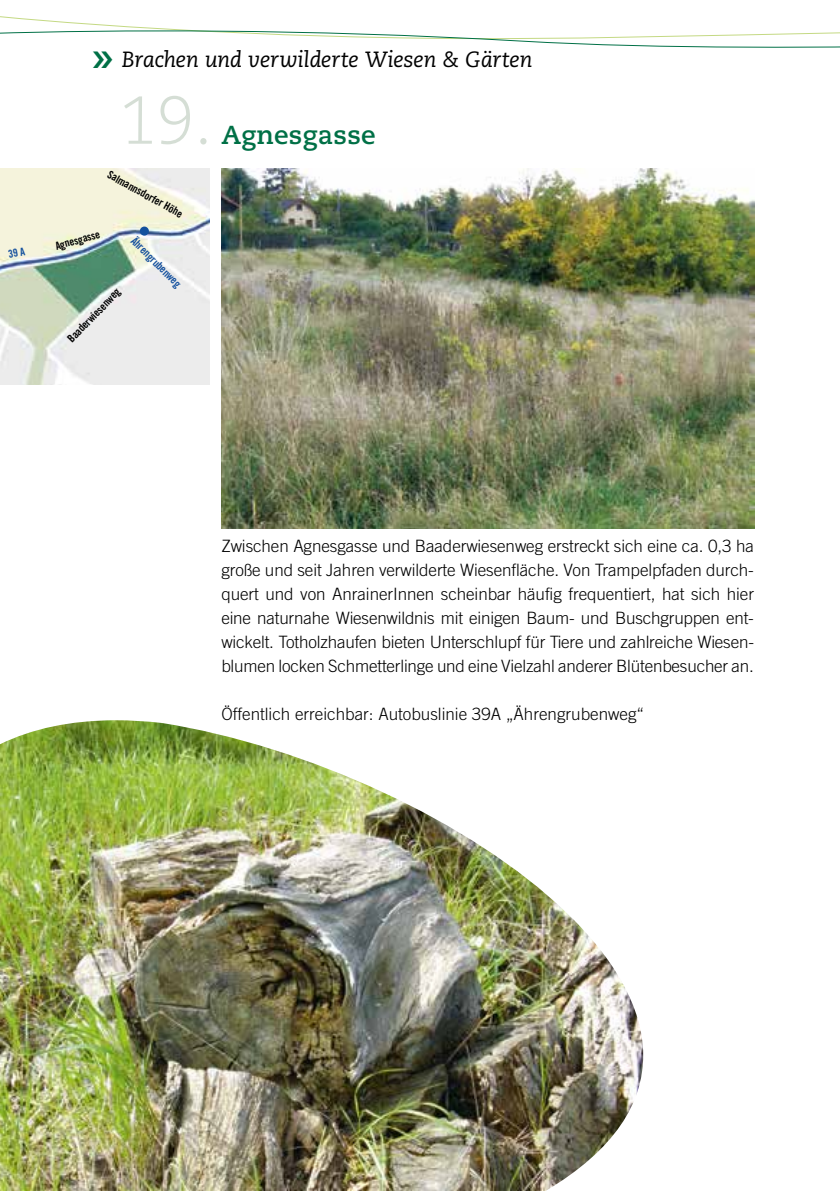
<style>
.page{position:relative;width:840px;height:1191px;background:#fff}
.page>*{position:absolute;margin:0;border:0;box-sizing:border-box;transform-origin:0 0}
.t1{font:300 67.6px "Caecilia LT Std";color:#d5ded5}
.t2{font:700 26px "Caecilia LT Std";letter-spacing:.01em;color:#007046}
.t3{font:italic 22px "Caecilia LT Std";letter-spacing:-.01em;color:#000}
.t4{font:300 17px/24px "Trade Gothic";color:#000;text-align:justify}
.t5{font:11px "Trade Gothic Bold Cond Twenty";color:#000}
.t6{font:11px "Trade Gothic Bold Cond Twenty";color:#14509e}
</style>
<div class="page">
<svg style="left:0;top:16px;width:839px;height:32px"></svg>
<img style="left:221px;top:168px;width:533px;height:360px">
<img style="left:0;top:168px;width:209px;height:216px">
<div style="left:140px;top:226px;width:9px;height:10px;background:#14509e;border-radius:50%"></div>
<img style="left:0;top:720px;width:644px;height:471px">
<svg style="left:8px;top:247px;width:17px;height:11px"></svg>
<p class="t3" style="left:122px;top:47px;width:412px">Brachen und verwilderte Wiesen &amp; Gärten</p>
<h1 class="t1" style="left:119px;top:82px;width:95px">19.</h1>
<p class="t5" style="left:112px;top:168px;width:86px;rotate:29deg">Salmannsdorfer Höhe</p>
<p class="t5" style="left:54px;top:240px;width:48px;rotate:-16deg">Agnesgasse</p>
<p class="t6" style="left:138px;top:234px;width:67px;rotate:45deg">Ährengrubenweg</p>
<p class="t5" style="left:65px;top:336px;width:72px;rotate:-46deg">Baaderwiesenweg</p>
<h2 class="t2" style="left:221px;top:120px;width:156px">Agnesgasse</h2>
<p class="t4" style="left:221px;top:534px;width:534px">Zwischen Agnesgasse und Baaderwiesenweg erstreckt sich eine ca. 0,3 ha große und seit Jahren verwilderte Wiesenfläche. Von Trampelpfaden durch&shy;quert und von AnrainerInnen scheinbar häufig frequentiert, hat sich hier eine naturnahe Wiesenwildnis mit einigen Baum- und Buschgruppen ent&shy;wickelt. Totholzhaufen bieten Unterschlupf für Tiere und zahlreiche Wiesen&shy;blumen locken Schmetterlinge und eine Vielzahl anderer Blütenbesucher an.</p>
<p class="t4" style="left:221px;top:702px;width:424px">Öffentlich erreichbar: Autobuslinie 39A „Ährengrubenweg“</p>
</div>
